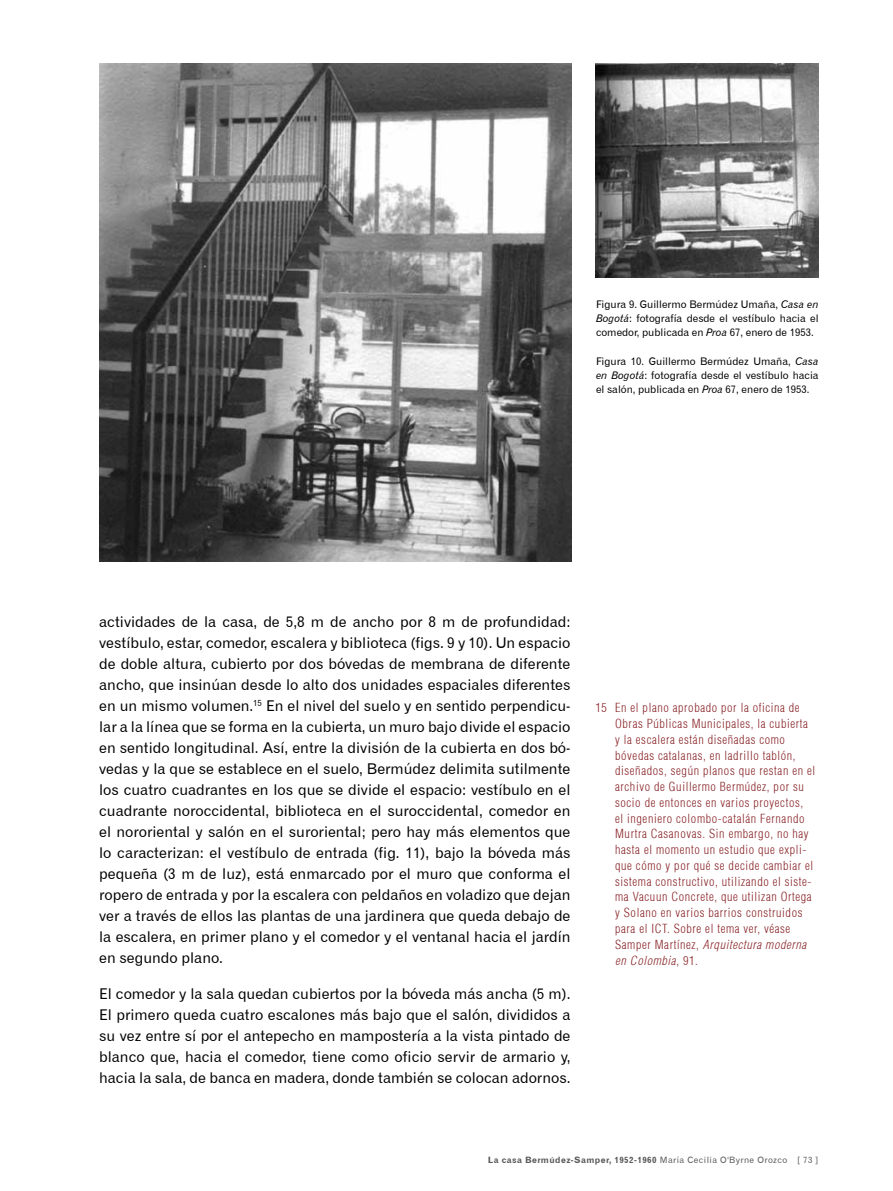
<style>
.page{position:relative;width:893px;height:1191px;background:#fff}
.page>*{position:absolute;margin:0;border:0;box-sizing:border-box;transform-origin:0 0}
.t1{font:14.88px/21px "Gothic 720 BT Roman B";color:#000;text-align:justify}
.t2{font:300 condensed 12.25px/15.8px "Helvetica";letter-spacing:.05em;color:#8a2529}
.t3{font:10.5px/14px "Gothic 720 BT Roman B";color:#000;text-align:justify}
.t4{font:8.75px "Gothic 720 BT Bold B";letter-spacing:.05em;color:#58595b}
.s1{font-family:"Gothic 720 BT Italic B"}
.s2{font-style:italic}
.s3{font-family:"Gothic 720 BT Roman B"}
</style>
<div class="page">
<img style="left:99px;top:63px;width:473px;height:498px">
<img style="left:595px;top:63px;width:224px;height:214px">
<p class="t3" style="left:596px;top:297px;width:224px">Figura 9. Guillermo Bermúdez Umaña, <span class="s1">Casa en Bogotá</span>: fotografía desde el vestíbulo hacia el comedor, publicada en <span class="s1">Proa</span> 67, enero de 1953.</p>
<p class="t3" style="left:596px;top:354px;width:224px">Figura 10. Guillermo Bermúdez Umaña, <span class="s1">Casa en Bogotá</span>: fotografía desde el vestíbulo hacia el salón, publicada en <span class="s1">Proa</span> 67, enero de 1953.</p>
<p class="t1" style="left:99px;top:611px;width:473px">actividades de la casa, de 5,8 m de ancho por 8 m de profundidad: vestíbulo, estar, comedor, escalera y biblioteca (figs. 9 y 10). Un espacio de doble altura, cubierto por dos bóvedas de membrana de diferente ancho, que insinúan desde lo alto dos unidades espaciales diferentes en un mismo volumen.<sup>15</sup> En el nivel del suelo y en sentido perpendicu&shy;lar a la línea que se forma en la cubierta, un muro bajo divide el espacio en sentido longitudinal. Así, entre la división de la cubierta en dos bó&shy;vedas y la que se establece en el suelo, Bermúdez delimita sutilmente los cuatro cuadrantes en los que se divide el espacio: vestíbulo en el cuadrante noroccidental, biblioteca en el suroccidental, comedor en el nororiental y salón en el suroriental; pero hay más elementos que lo caracterizan: el vestíbulo de entrada (fig. 11), bajo la bóveda más pequeña (3 m de luz), está enmarcado por el muro que conforma el ropero de entrada y por la escalera con peldaños en voladizo que dejan ver a través de ellos las plantas de una jardinera que queda debajo de la escalera, en primer plano y el comedor y el ventanal hacia el jardín en segundo plano.</p>
<p class="t1" style="left:99px;top:982px;width:473px">El comedor y la sala quedan cubiertos por la bóveda más ancha (5 m).<br>El primero queda cuatro escalones más bajo que el salón, divididos a su vez entre sí por el antepecho en mampostería a la vista pintado de blanco que, hacia el comedor, tiene como oficio servir de armario y, hacia la sala, de banca en madera, donde también se colocan adornos.</p>
<p class="t2" style="left:615px;top:700px;width:202px;text-indent:-20px">15 En el plano aprobado por la oficina de Obras Públicas Municipales, la cubierta y la escalera están diseñadas como bóvedas catalanas, en ladrillo tablón, diseñados, según planos que restan en el archivo de Guillermo Bermúdez, por su socio de entonces en varios proyectos,<br>el ingeniero colombo-catalán Fernando Murtra Casanovas. Sin embargo, no hay hasta el momento un estudio que expli&shy;que cómo y por qué se decide cambiar el sistema constructivo, utilizando el siste&shy;ma Vacuun Concrete, que utilizan Ortega y Solano en varios barrios construidos para el ICT. Sobre el tema ver, véase Samper Martínez, <span class="s2">Arquitectura moderna en Colombia</span>, 91.</p>
<p class="t4" style="left:488px;top:1154px;width:332px">La casa Bermúdez-Samper, 1952-1960 <span class="s3">María Cecilia O'Byrne Orozco [ 73 ]</span></p>
</div>
